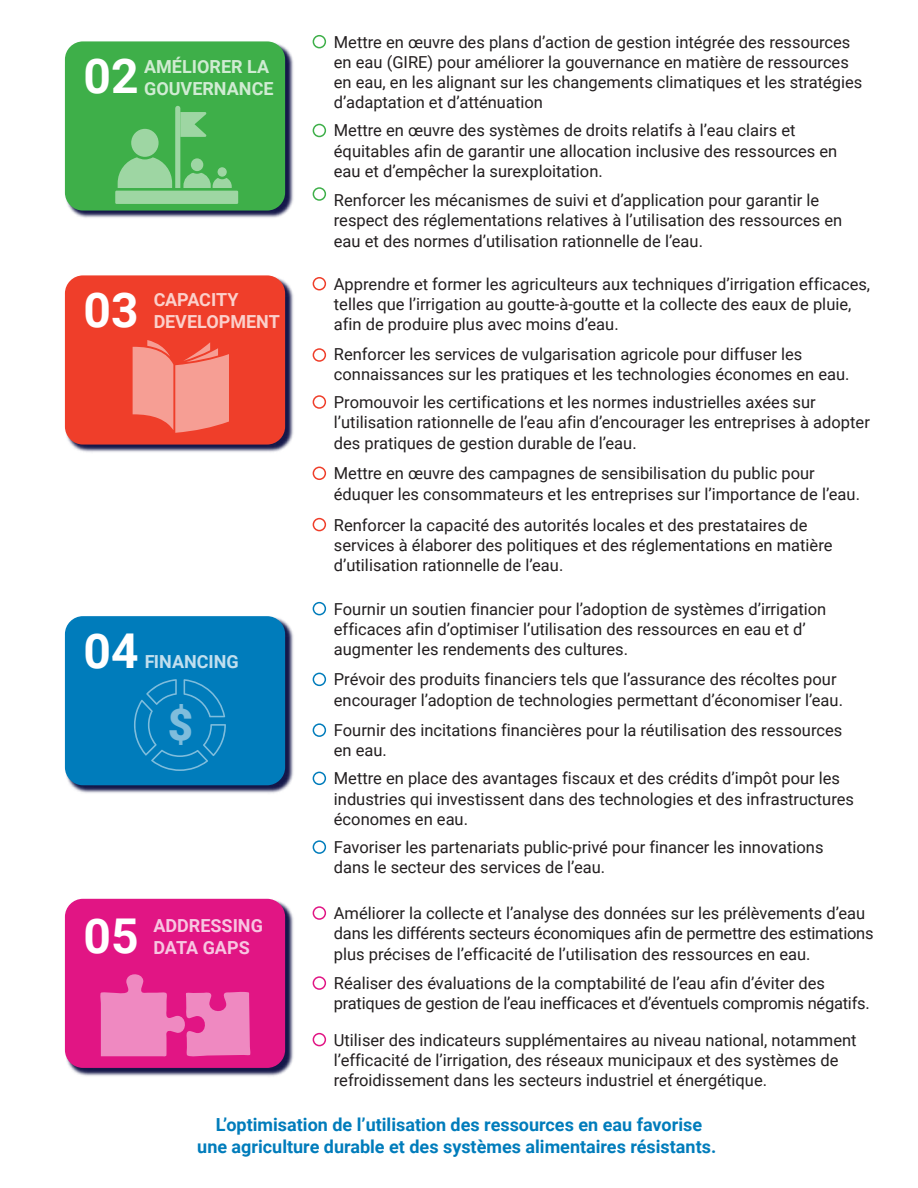
<style>
.page{position:relative;width:918px;height:1188px;background:#fff}
.page>*{position:absolute;margin:0;border:0;box-sizing:border-box;transform-origin:0 0}
.t1{font:700 48px "Roboto";color:#fff}
.t2{font:900 43.8px "Roboto";color:#fff}
.t3{font:700 18px/21.6px "Roboto";color:#007cbb;text-align:center}
.t4{font:700 18px/22.5px "Roboto";color:#fff}
.t5{font:16.5px/20.2px "Roboto";color:#231f20}
</style>
<div class="page">
<img style="left:65px;top:42px;width:229px;height:176px">
<div style="left:65px;top:41px;width:220px;height:170px;background:#3eaf49;border-radius:18px"></div>
<img style="left:65px;top:277px;width:229px;height:176px">
<div style="left:65px;top:275px;width:220px;height:170px;background:#ef3e2a;border-radius:18px"></div>
<div style="left:313px;top:35px;width:13px;height:13px;border:2px solid #3eaf49;border-radius:50%"></div>
<div style="left:313px;top:124px;width:13px;height:13px;border:2px solid #3eaf49;border-radius:50%"></div>
<div style="left:313px;top:187px;width:13px;height:14px;border:2px solid #3eaf49;border-radius:50%"></div>
<div style="left:313px;top:277px;width:13px;height:13px;border:2px solid #ef3e2a;border-radius:50%"></div>
<div style="left:313px;top:348px;width:13px;height:14px;border:2px solid #ef3e2a;border-radius:50%"></div>
<div style="left:313px;top:395px;width:13px;height:14px;border:2px solid #ef3e2a;border-radius:50%"></div>
<div style="left:313px;top:467px;width:13px;height:13px;border:2px solid #ef3e2a;border-radius:50%"></div>
<div style="left:313px;top:518px;width:13px;height:13px;border:2px solid #ef3e2a;border-radius:6px"></div>
<div style="left:313px;top:602px;width:13px;height:13px;border:2px solid #007cbb;border-radius:50%"></div>
<div style="left:313px;top:673px;width:13px;height:13px;border:2px solid #007cbb;border-radius:50%"></div>
<div style="left:313px;top:723px;width:13px;height:14px;border:2px solid #007cbb;border-radius:50%"></div>
<div style="left:313px;top:772px;width:13px;height:13px;border:2px solid #007cbb;border-radius:6px"></div>
<div style="left:313px;top:840px;width:13px;height:14px;border:2px solid #007cbb;border-radius:6px"></div>
<div style="left:313px;top:906px;width:13px;height:14px;border:2px solid #e11584;border-radius:50%"></div>
<div style="left:313px;top:976px;width:13px;height:14px;border:2px solid #e11584;border-radius:50%"></div>
<div style="left:313px;top:1033px;width:13px;height:13px;border:2px solid #e11584;border-radius:6px"></div>
<svg style="left:118px;top:106px;width:114px;height:82px"></svg>
<svg style="left:218px;top:167px;width:9px;height:10px"></svg>
<div style="left:115px;top:191px;width:123px;height:13px;background:#9ed6a3"></div>
<img style="left:65px;top:616px;width:229px;height:178px">
<div style="left:65px;top:616px;width:220px;height:169px;background:#007cbb;border-radius:18px"></div>
<img style="left:65px;top:898px;width:229px;height:179px">
<div style="left:65px;top:899px;width:220px;height:169px;background:#e11584;border-radius:18px"></div>
<svg style="left:100px;top:974px;width:150px;height:82px"></svg>
<svg style="left:133px;top:340px;width:96px;height:93px"></svg>
<svg style="left:134px;top:679px;width:92px;height:92px"></svg>
<h1 class="t1" style="left:84px;top:42px;width:57px">02</h1>
<p class="t4" style="left:144px;top:54px;width:131px">AMÉLIORER LA<br>GOUVERNANCE</p>
<h1 class="t1" style="left:84px;top:276px;width:57px">03</h1>
<p class="t4" style="left:153px;top:288px;width:128px">CAPACITY<br>DEVELOPMENT</p>
<h1 class="t1" style="left:84px;top:617px;width:57px">04</h1>
<p class="t4" style="left:144px;top:650px;width:96px">FINANCING</p>
<h2 class="t2" style="left:168px;top:694px;width:27px">$</h2>
<h1 class="t1" style="left:84px;top:902px;width:57px">05</h1>
<p class="t4" style="left:153px;top:914px;width:111px">ADDRESSING<br>DATA GAPS</p>
<p class="t5" style="left:334px;top:31px;width:530px">Mettre en œuvre des plans dʼaction de gestion intégrée des ressources en eau (GIRE) pour améliorer la gouvernance en matière de ressources en eau, en les alignant sur les changements climatiques et les stratégies dʼadaptation et dʼatténuation</p>
<p class="t5" style="left:334px;top:120px;width:505px">Mettre en œuvre des systèmes de droits relatifs à lʼeau clairs et équitables afin de garantir une allocation inclusive des ressources en eau et dʼempêcher la surexploitation.</p>
<p class="t5" style="left:334px;top:189px;width:510px">Renforcer les mécanismes de suivi et dʼapplication pour garantir le respect des réglementations relatives à lʼutilisation des ressources en eau et des normes dʼutilisation rationnelle de lʼeau.</p>
<p class="t5" style="left:334px;top:273px;width:538px">Apprendre et former les agriculteurs aux techniques dʼirrigation efficaces, telles que lʼirrigation au goutte-à-goutte et la collecte des eaux de pluie, afin de produire plus avec moins dʼeau.</p>
<p class="t5" style="left:334px;top:343px;width:517px">Renforcer les services de vulgarisation agricole pour diffuser les connaissances sur les pratiques et les technologies économes en eau.</p>
<p class="t5" style="left:334px;top:391px;width:538px">Promouvoir les certifications et les normes industrielles axées sur lʼutilisation rationnelle de lʼeau afin dʼencourager les entreprises à adopter des pratiques de gestion durable de lʼeau.</p>
<p class="t5" style="left:334px;top:463px;width:528px">Mettre en œuvre des campagnes de sensibilisation du public pour éduquer les consommateurs et les entreprises sur lʼimportance de lʼeau.</p>
<p class="t5" style="left:334px;top:514px;width:500px">Renforcer la capacité des autorités locales et des prestataires de services à élaborer des politiques et des réglementations en matière dʼutilisation rationnelle de lʼeau.</p>
<p class="t5" style="left:334px;top:598px;width:494px">Fournir un soutien financier pour lʼadoption de systèmes dʼirrigation efficaces afin dʼoptimiser lʼutilisation des ressources en eau et dʼ augmenter les rendements des cultures.</p>
<p class="t5" style="left:334px;top:669px;width:511px">Prévoir des produits financiers tels que lʼassurance des récoltes pour encourager lʼadoption de technologies permettant dʼéconomiser lʼeau.</p>
<p class="t5" style="left:334px;top:720px;width:510px">Fournir des incitations financières pour la réutilisation des ressources en eau.</p>
<p class="t5" style="left:334px;top:768px;width:522px">Mettre en place des avantages fiscaux et des crédits dʼimpôt pour les industries qui investissent dans des technologies et des infrastructures économes en eau.</p>
<p class="t5" style="left:334px;top:837px;width:491px">Favoriser les partenariats public-privé pour financer les innovations dans le secteur des services de lʼeau.</p>
<p class="t5" style="left:334px;top:902px;width:541px">Améliorer la collecte et lʼanalyse des données sur les prélèvements dʼeau dans les différents secteurs économiques afin de permettre des estimations plus précises de lʼefficacité de lʼutilisation des ressources en eau.</p>
<p class="t5" style="left:334px;top:972px;width:537px">Réaliser des évaluations de la comptabilité de lʼeau afin dʼéviter des pratiques de gestion de lʼeau inefficaces et dʼéventuels compromis négatifs.</p>
<p class="t5" style="left:334px;top:1029px;width:524px">Utiliser des indicateurs supplémentaires au niveau national, notamment lʼefficacité de lʼirrigation, des réseaux municipaux et des systèmes de refroidissement dans les secteurs industriel et énergétique.</p>
<p class="t3" style="left:197px;top:1114px;width:520px">Lʼoptimisation de lʼutilisation des ressources en eau favorise une agriculture durable et des systèmes alimentaires résistants.</p>
</div>
